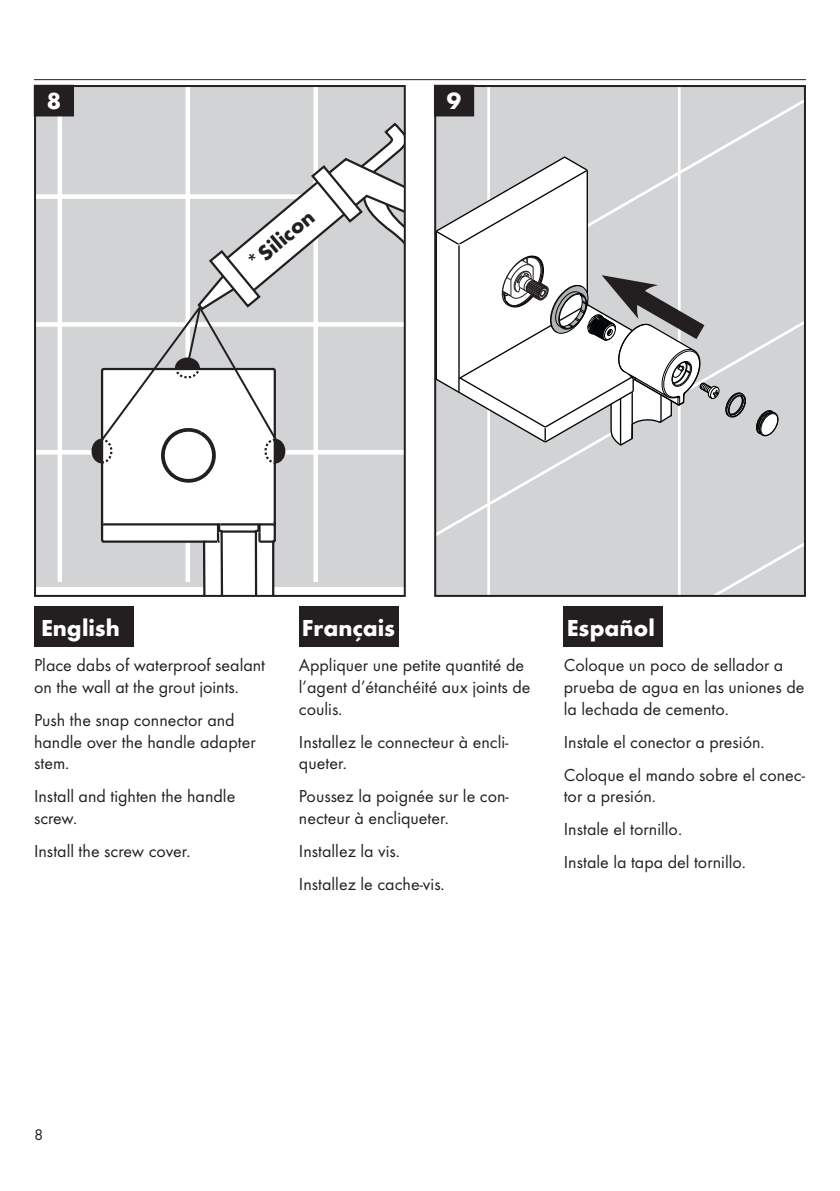
<style>
.page{position:relative;width:840px;height:1191px;background:#fff}
.page>*{position:absolute;margin:0;border:0;box-sizing:border-box;transform-origin:0 0}
.t1{font:700 24px "Futura TOT";color:#fff}
.t2{font:700 22px "Futura TOT";color:#231f20}
.t3{font:18px/21.6px "Futura TOT Boo";color:#231f20}
.t4{font:16px "Futura TOT Boo";color:#231f20}
</style>
<div class="page">
<hr style="left:34px;top:79px;width:771px;height:1px;background:#231f20">
<div style="left:34px;top:607px;width:99px;height:40px;background:#231f20"></div>
<div style="left:299px;top:607px;width:99px;height:40px;background:#231f20"></div>
<div style="left:563px;top:607px;width:99px;height:40px;background:#231f20"></div>
<div style="left:35px;top:86px;width:369px;height:500px;background:#d1d3d4"></div>
<hr style="left:58px;top:86px;width:4px;height:496px;background:#fff">
<div style="left:35px;top:194px;width:369px;height:5px;background:#fff"></div>
<div style="left:35px;top:322px;width:369px;height:5px;background:#fff"></div>
<hr style="left:35px;top:450px;width:369px;height:4px;background:#fff">
<div style="left:437px;top:507px;width:365px;height:87px;background:#d1d3d4"></div>
<div style="left:437px;top:88px;width:365px;height:419px;background:#d1d3d4"></div>
<svg style="left:437px;top:155px;width:237px;height:14px;background:#d0d2d3"></svg>
<div style="left:434px;top:85px;width:371px;height:512px;border:2px solid #231f20"></div>
<div style="left:34px;top:85px;width:39px;height:31px;background:#231f20"></div>
<div style="left:34px;top:85px;width:40px;height:31px;border:1px solid #231f20"></div>
<svg style="left:90px;top:86px;width:314px;height:510px"></svg>
<div style="left:434px;top:85px;width:39px;height:31px;background:#231f20"></div>
<svg style="left:435px;top:169px;width:346px;height:330px"></svg>
<h1 class="t1" style="left:47px;top:91px;width:16px">8</h1>
<p class="t2" style="left:245px;top:258px;width:81px;rotate:-40deg">*Silicon</p>
<h1 class="t1" style="left:446px;top:91px;width:16px">9</h1>
<h1 class="t1" style="left:41px;top:619px;width:80px">English</h1>
<h1 class="t1" style="left:302px;top:619px;width:95px">Français</h1>
<h1 class="t1" style="left:566px;top:619px;width:90px">Español</h1>
<p class="t3" style="left:34px;top:655px;width:232px">Place dabs of waterproof sealant on the wall at the grout joints.</p>
<p class="t3" style="left:34px;top:710px;width:223px">Push the snap connector and handle over the handle adapter stem.</p>
<p class="t3" style="left:34px;top:786px;width:203px">Install and tighten the handle screw.</p>
<p class="t3" style="left:34px;top:841px;width:158px">Install the screw cover.</p>
<p class="t3" style="left:299px;top:655px;width:233px">Appliquer une petite quantité de l’agent d’étanchéité aux joints de coulis.</p>
<p class="t3" style="left:299px;top:731px;width:211px">Installez le connecteur à encli&shy;queter.</p>
<p class="t3" style="left:299px;top:786px;width:211px">Poussez la poignée sur le con&shy;necteur à encliqueter.</p>
<p class="t3" style="left:299px;top:835px;width:147px;line-height:33px">Installez la vis.<br>Installez le cache-vis.</p>
<p class="t3" style="left:563px;top:655px;width:242px">Coloque un poco de sellador a prueba de agua en las uniones de la lechada de cemento.</p>
<p class="t3" style="left:563px;top:726px;width:243px;line-height:33px">Instale el conector a presión.<br>Coloque el mando sobre el conec-</p>
<p class="t3" style="left:563px;top:780px;width:183px;line-height:33px">tor a presión.<br>Instale el tornillo.<br>Instale la tapa del tornillo.</p>
<p class="t4" style="left:34px;top:1127px;width:11px">8</p>
</div>
